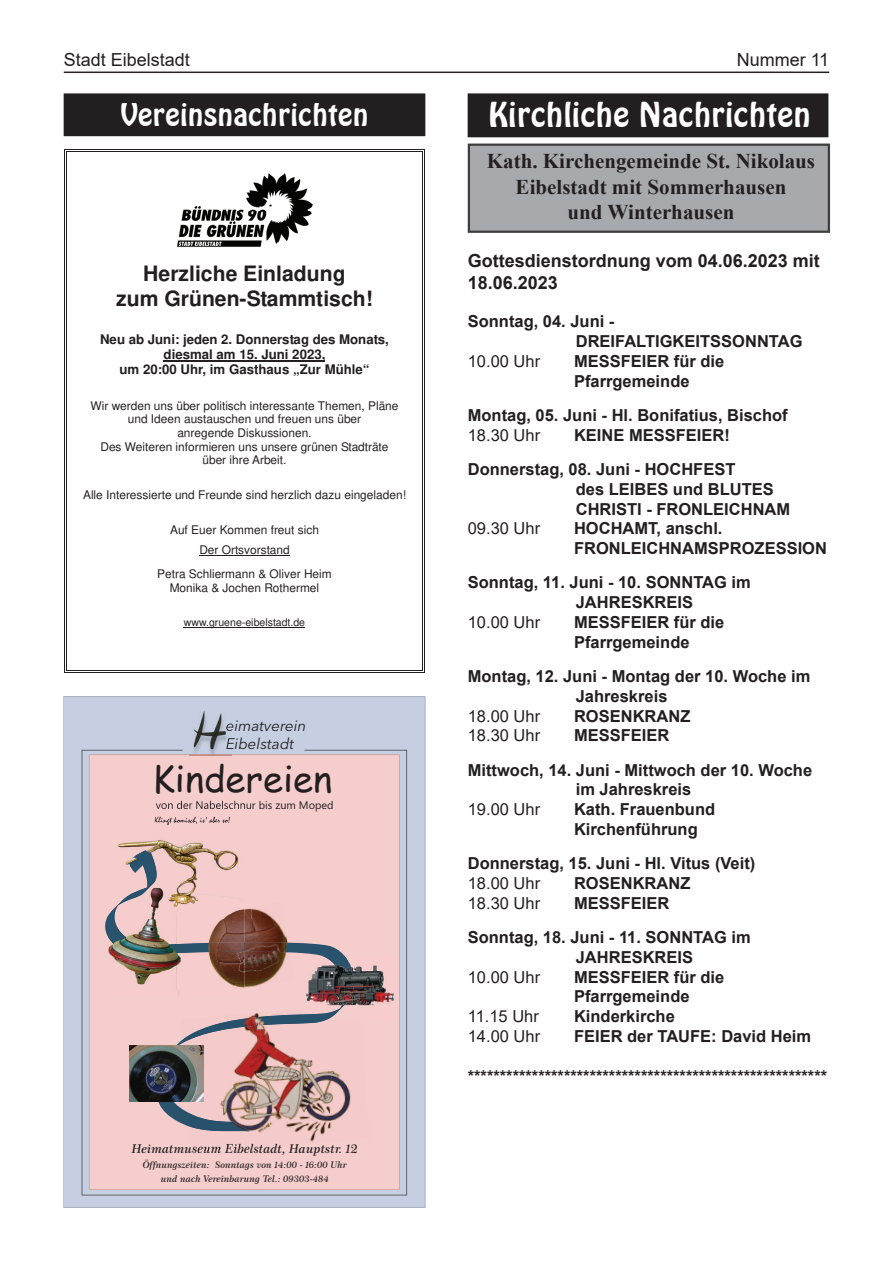
<style>
.page{position:relative;width:893px;height:1263px;background:#fff}
.page>*{position:absolute;margin:0;border:0;box-sizing:border-box;transform-origin:0 0}
.t1{font:36.45px "Comic Sans MS";color:#231f20}
.t2{font:33px "Hobo BT";color:#fff}
.t3{font:30px "Hobo BT";color:#fff}
.t4{font:700 21.15px/24.3px "Helvetica";color:#231f20;text-align:center}
.t5{font:700 21px/25.2px "Times New Roman";color:#231f20;text-align:center}
.t6{font:700 18px/21.6px "Arial";color:#231f20}
.t7{font:18px "Arial";color:#231f20}
.t8{font:700 16.5px/19.8px "Arial";color:#231f20}
.t9{font:16.5px "Arial";color:#231f20}
.t10{font:italic 15.3px/18.1px "Avenir Next LT Pro";color:#231f20}
.t11{font:700 13.2px/15.1px "Helvetica";color:#231f20;text-align:center}
.t12{font:12.15px "Century 751 BT Semi Bold Italic B";color:#231f20}
.t13{font:11.85px/13.6px "Helvetica";color:#231f20;text-align:center}
.t14{font:10.5px "Helvetica";color:#231f20}
.t15{font:9.15px/14.2px "Century 751 BT Semi Bold Italic B";color:#231f20;text-align:center}
</style>
<div class="page">
<hr style="left:64px;top:72px;width:765px;height:1px;background:#231f20">
<hr style="left:164px;top:360px;width:161px;height:2px;background:#231f20">
<hr style="left:199px;top:555px;width:91px;height:1px;background:#231f20">
<hr style="left:184px;top:627px;width:121px;height:1px;background:#231f20">
<img style="left:177px;top:173px;width:136px;height:74px">
<hr style="left:67px;top:149px;width:355px;height:1px;background:#231f20">
<hr style="left:67px;top:151px;width:355px;height:1px;background:#231f20">
<hr style="left:64px;top:152px;width:1px;height:518px;background:#231f20">
<hr style="left:66px;top:152px;width:1px;height:518px;background:#231f20">
<hr style="left:424px;top:152px;width:1px;height:518px;background:#231f20">
<hr style="left:422px;top:152px;width:1px;height:518px;background:#231f20">
<hr style="left:67px;top:672px;width:355px;height:1px;background:#231f20">
<hr style="left:67px;top:670px;width:355px;height:1px;background:#231f20">
<div style="left:468px;top:144px;width:362px;height:89px;background:#a8a9ad;border:2px solid #3e3e3f"></div>
<div style="left:468px;top:94px;width:360px;height:43px;background:#231f20"></div>
<div style="left:64px;top:696px;width:361px;height:512px;background:#c5cfe1"></div>
<svg style="left:82px;top:750px;width:325px;height:445px;background:#ebcbcd"></svg>
<img style="left:190px;top:710px;width:42px;height:49px">
<img style="left:190px;top:754px;width:42px;height:1px">
<svg style="left:226px;top:720px;width:6px;height:11px"></svg>
<svg style="left:226px;top:737px;width:6px;height:12px"></svg>
<img style="left:194px;top:711px;width:32px;height:38px">
<div style="left:97px;top:850px;width:266px;height:281px;background:#f5cdcc"></div>
<img style="left:181px;top:1009px;width:189px;height:134px">
<img style="left:191px;top:1143px;width:110px;height:9px">
<img style="left:183px;top:1014px;width:143px;height:117px">
<img style="left:94px;top:801px;width:157px;height:118px">
<svg style="left:156px;top:803px;width:5px;height:6px"></svg>
<img style="left:161px;top:801px;width:90px;height:10px">
<img style="left:155px;top:816px;width:75px;height:9px">
<img style="left:106px;top:850px;width:52px;height:69px">
<svg style="left:134px;top:850px;width:17px;height:15px"></svg>
<img style="left:130px;top:1046px;width:73px;height:55px">
<img style="left:303px;top:956px;width:94px;height:64px">
<img style="left:322px;top:956px;width:36px;height:49px">
<img style="left:303px;top:1005px;width:57px;height:15px">
<img style="left:303px;top:1006px;width:40px;height:14px">
<div style="left:108px;top:888px;width:136px;height:108px;background:#f6cdcc"></div>
<img style="left:181px;top:919px;width:21px;height:34px">
<img style="left:108px;top:955px;width:73px;height:29px">
<img style="left:108px;top:888px;width:73px;height:67px">
<img style="left:244px;top:902px;width:50px;height:86px">
<img style="left:244px;top:942px;width:45px;height:10px">
<svg style="left:244px;top:908px;width:7px;height:11px"></svg>
<img style="left:202px;top:909px;width:42px;height:85px">
<div style="left:64px;top:94px;width:361px;height:42px;background:#231f20"></div>
<p class="t7" style="left:64px;top:48px;width:128px">Stadt Eibelstadt</p>
<p class="t7" style="left:737px;top:48px;width:94px">Nummer 11</p>
<h3 class="t3" style="left:120px;top:97px;width:250px">Vereinsnachrichten</h3>
<p class="t4" style="left:116px;top:264px;width:258px">Herzliche Einladung<br>zum Grünen-Stammtisch!</p>
<p class="t11" style="left:100px;top:333px;width:290px">Neu ab Juni: jeden 2. Donnerstag des Monats, diesmal am 15. Juni 2023,<br>um 20:00 Uhr, im Gasthaus „Zur Mühle“</p>
<p class="t13" style="left:90px;top:400px;width:310px">Wir werden uns über politisch interessante Themen, Pläne und Ideen austauschen und freuen uns über<br>anregende Diskussionen.<br>Des Weiteren informieren uns unsere grünen Stadträte über ihre Arbeit.</p>
<p class="t13" style="left:83px;top:489px;width:325px">Alle Interessierte und Freunde sind herzlich dazu eingeladen!</p>
<p class="t13" style="left:170px;top:521px;width:150px;line-height:19.8px">Auf Euer Kommen freut sich<br>Der Ortsvorstand</p>
<p class="t13" style="left:157px;top:568px;width:176px">Petra Schliermann &amp; Oliver Heim<br>Monika &amp; Jochen Rothermel</p>
<p class="t14" style="left:184px;top:618px;width:123px">www.gruene-eibelstadt.de</p>
<p class="t10" style="left:226px;top:716px;width:82px">eimatverein<br>Eibelstadt</p>
<h1 class="t1" style="left:153px;top:752px;width:181px">Kindereien</h1>
<p class="t12" style="left:132px;top:1141px;width:227px">Heimatmuseum Eibelstadt, Hauptstr. 12</p>
<p class="t15" style="left:143px;top:1157px;width:206px">Öffnungszeiten: Sonntags von 14:00 - 16:00 Uhr und nach Vereinbarung Tel.: 09303-484</p>
<h2 class="t2" style="left:488px;top:94px;width:324px">Kirchliche Nachrichten</h2>
<p class="t5" style="left:487px;top:148px;width:330px">Kath. Kirchengemeinde St. Nikolaus<br>Eibelstadt mit Sommerhausen<br>und Winterhausen</p>
<p class="t6" style="left:468px;top:250px;width:354px">Gottesdienstordnung vom 04.06.2023 mit<br>18.06.2023</p>
<p class="t8" style="left:576px;top:312px;width:228px;text-indent:-108px">Sonntag, 04. Juni -<br>DREIFALTIGKEITSSONNTAG</p>
<p class="t9" style="left:468px;top:350px;width:74px">10.00 Uhr</p>
<p class="t8" style="left:574px;top:351px;width:152px">MESSFEIER für die<br>Pfarrgemeinde</p>
<p class="t8" style="left:468px;top:405px;width:321px">Montag, 05. Juni - Hl. Bonifatius, Bischof</p>
<p class="t9" style="left:468px;top:423px;width:74px">18.30 Uhr</p>
<p class="t8" style="left:468px;top:418px;width:269px;line-height:34.2px;text-indent:106px">KEINE MESSFEIER!<br>Donnerstag, 08. Juni - HOCHFEST</p>
<p class="t8" style="left:576px;top:479px;width:216px">des LEIBES und BLUTES<br>CHRISTI - FRONLEICHNAM</p>
<p class="t9" style="left:468px;top:517px;width:74px">09.30 Uhr</p>
<p class="t8" style="left:574px;top:519px;width:255px">HOCHAMT, anschl.<br>FRONLEICHNAMSPROZESSION</p>
<p class="t8" style="left:576px;top:573px;width:176px;text-indent:-108px">Sonntag, 11. Juni - 10. SONNTAG im<br>JAHRESKREIS</p>
<p class="t9" style="left:468px;top:611px;width:74px">10.00 Uhr</p>
<p class="t8" style="left:574px;top:612px;width:152px">MESSFEIER für die<br>Pfarrgemeinde</p>
<p class="t8" style="left:576px;top:666px;width:236px;text-indent:-108px">Montag, 12. Juni - Montag der 10. Woche im<br>Jahreskreis</p>
<p class="t9" style="left:468px;top:704px;width:74px">18.00 Uhr</p>
<p class="t8" style="left:574px;top:706px;width:118px">ROSENKRANZ</p>
<p class="t9" style="left:468px;top:724px;width:74px">18.30 Uhr</p>
<p class="t8" style="left:468px;top:719px;width:346px;line-height:34.2px;text-indent:106px">MESSFEIER<br>Mittwoch, 14. Juni - Mittwoch der 10. Woche</p>
<p class="t8" style="left:576px;top:780px;width:117px">im Jahreskreis</p>
<p class="t9" style="left:468px;top:798px;width:74px">19.00 Uhr</p>
<p class="t8" style="left:574px;top:800px;width:143px">Kath. Frauenbund<br>Kirchenführung</p>
<p class="t8" style="left:468px;top:854px;width:289px">Donnerstag, 15. Juni - Hl. Vitus (Veit)</p>
<p class="t9" style="left:468px;top:872px;width:74px">18.00 Uhr</p>
<p class="t8" style="left:574px;top:873px;width:118px">ROSENKRANZ</p>
<p class="t9" style="left:468px;top:892px;width:74px">18.30 Uhr</p>
<p class="t8" style="left:468px;top:886px;width:284px;line-height:34.2px;text-indent:106px">MESSFEIER<br>Sonntag, 18. Juni - 11. SONNTAG im</p>
<p class="t8" style="left:576px;top:947px;width:119px">JAHRESKREIS</p>
<p class="t9" style="left:468px;top:965px;width:74px">10.00 Uhr</p>
<p class="t8" style="left:574px;top:967px;width:152px">MESSFEIER für die<br>Pfarrgemeinde</p>
<p class="t9" style="left:468px;top:1005px;width:73px">11.15 Uhr</p>
<p class="t8" style="left:574px;top:1007px;width:102px">Kinderkirche</p>
<p class="t9" style="left:468px;top:1025px;width:74px">14.00 Uhr</p>
<p class="t8" style="left:574px;top:1026px;width:239px">FEIER der TAUFE: David Heim</p>
<p class="t8" style="left:468px;top:1066px;width:361px">********************************************************</p>
</div>
